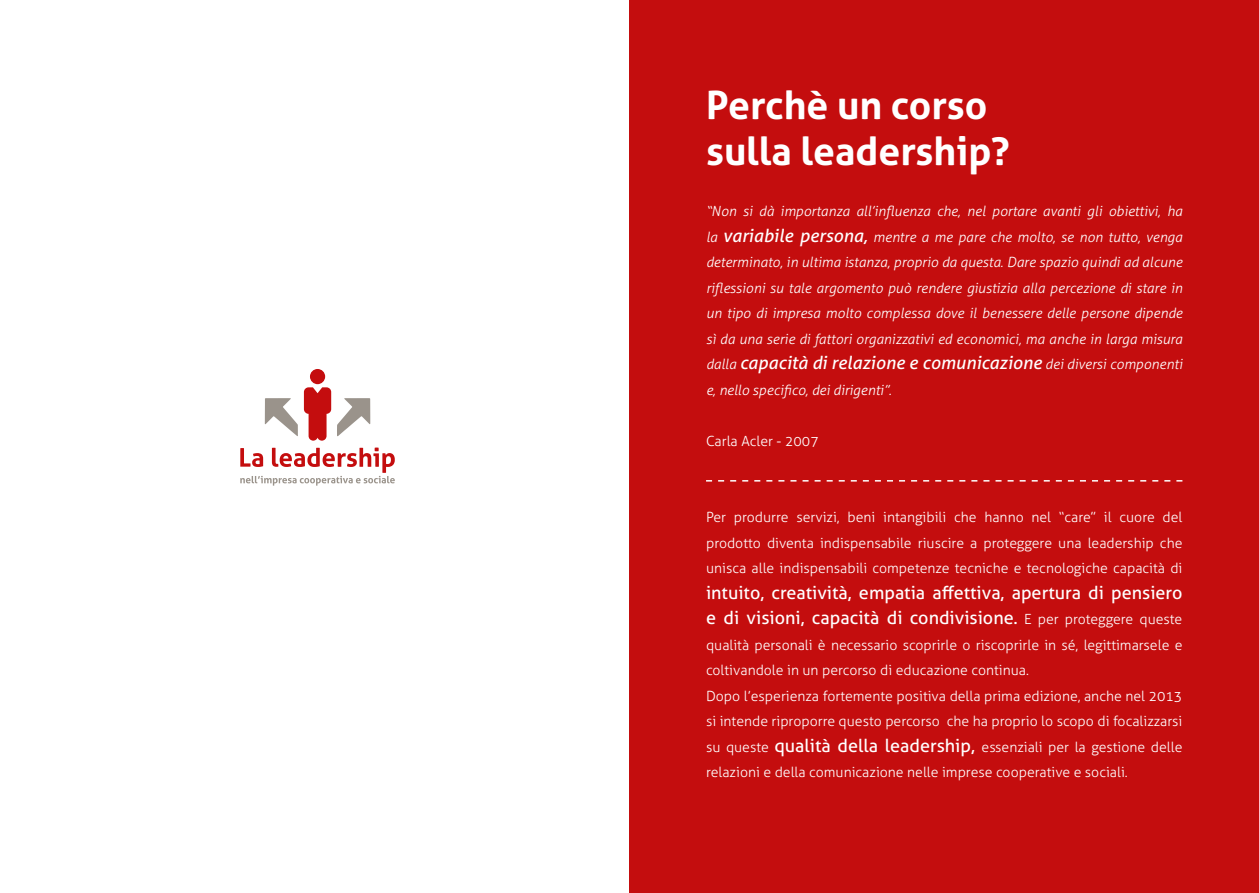
<style>
.page{position:relative;width:1259px;height:893px;background:#fff}
.page>*{position:absolute;margin:0;border:0;box-sizing:border-box;transform-origin:0 0}
.t1{font:700 39px/46.8px "Aller";color:#fff}
.t2{font:18px/25.5px "Aller";color:#fff}
.t3{font:italic 18px "Aller";color:#fff}
.t4{font:300 14.1px/25.5px "Aller";color:#fff;text-align:justify}
.t5{font:italic 300 14.1px/25.5px "Aller";color:#fff;text-align:justify}
.s1{font-weight:400;font-size:18px}
.s2{font-weight:300;font-size:14.1px}
</style>
<div class="page">
<div style="left:629px;top:0;width:630px;height:893px;background:#c40d0e"></div>
<svg style="left:706px;top:480px;width:476px;height:2px"></svg>
<svg style="left:337px;top:398px;width:33px;height:38px"></svg>
<svg style="left:265px;top:398px;width:33px;height:38px"></svg>
<svg style="left:304px;top:387px;width:27px;height:54px"></svg>
<div style="left:310px;top:369px;width:15px;height:15px;background:#c40d0e;border-radius:50%"></div>
<svg style="left:240px;top:448px;width:155px;height:38px"></svg>
<h1 class="t1" style="left:706px;top:81px;width:305px">Perchè un corso sulla leadership?</h1>
<p class="t5" style="left:706px;top:199px;width:478px">“Non si dà importanza all’influenza che, nel portare avanti gli obiettivi, ha la <span class="s1">variabile persona,</span> mentre a me pare che molto, se non tutto, venga determinato, in ultima istanza, proprio da questa. Dare spazio quindi ad alcune riflessioni su tale argomento può rendere giustizia alla percezione di stare in un tipo di impresa molto complessa dove il benessere delle persone dipende sì da una serie di fattori organizzativi ed economici, ma anche in larga misura</p>
<p class="t3" style="left:706px;top:352px;width:478px"><span class="s2">dalla</span> capacità di relazione e comunicazione <span class="s2">dei diversi componenti</span></p>
<p class="t5" style="left:706px;top:377px;width:187px">e, nello specifico, dei dirigenti”.</p>
<p class="t4" style="left:706px;top:428px;width:114px">Carla Acler - 2007</p>
<p class="t4" style="left:706px;top:505px;width:478px">Per produrre servizi, beni intangibili che hanno nel “care” il cuore del prodotto diventa indispensabile riuscire a proteggere una leadership che unisca alle indispensabili competenze tecniche e tecnologiche capacità di</p>
<p class="t2" style="left:706px;top:580px;width:478px">intuito, creatività, empatia affettiva, apertura di pensiero e di visioni, capacità di condivisione. <span class="s2">E per proteggere queste</span></p>
<p class="t4" style="left:706px;top:632px;width:478px;text-align:left">qualità personali è necessario scoprirle o riscoprirle in sé, legittimarsele e coltivandole in un percorso di educazione continua.<br>Dopo l’esperienza fortemente positiva della prima edizione, anche nel 2013 si intende riproporre questo percorso che ha proprio lo scopo di focalizzarsi su queste <span class="s1">qualità della leadership,</span> essenziali per la gestione delle relazioni e della comunicazione nelle imprese cooperative e sociali.</p>
</div>
